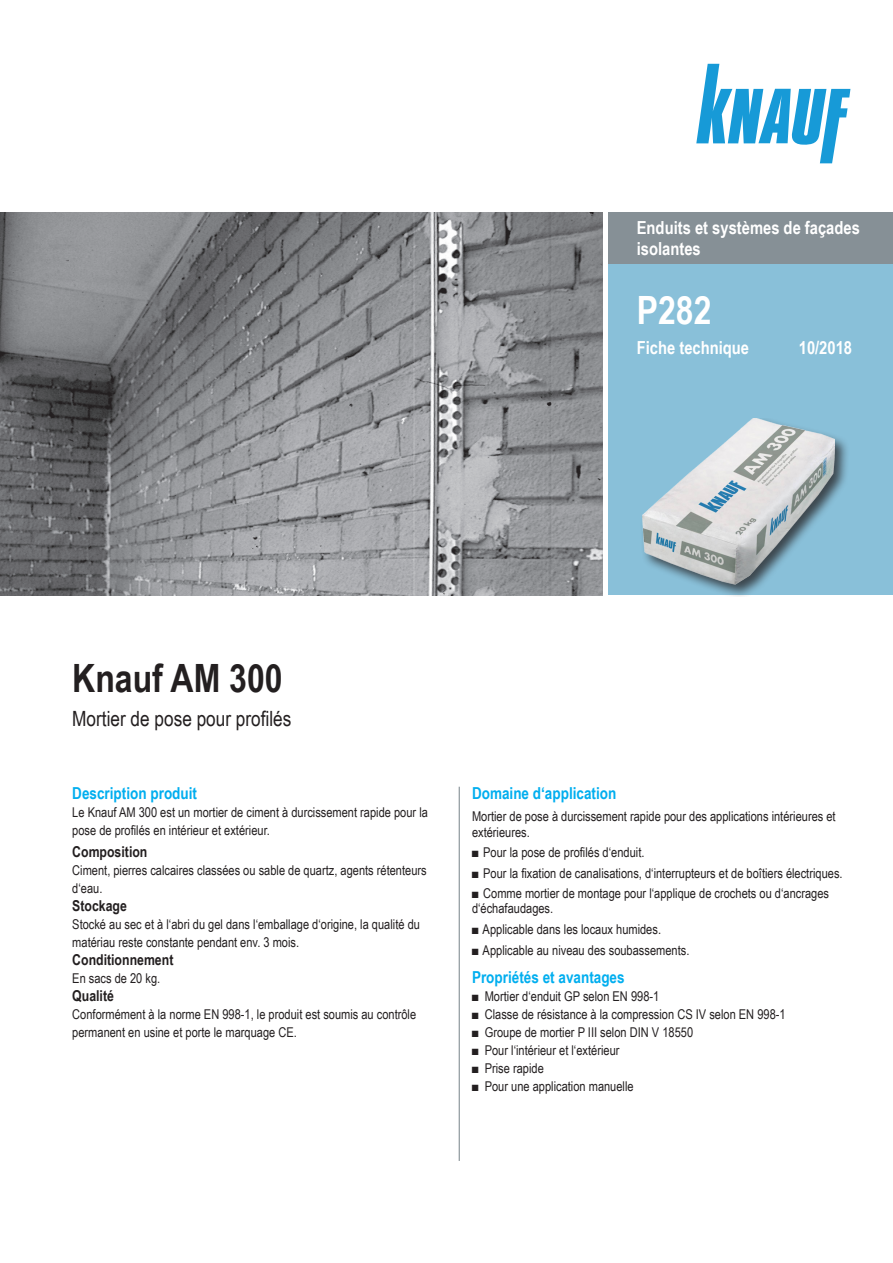
<style>
.page{position:relative;width:893px;height:1263px;background:#fff}
.page>*{position:absolute;margin:0;border:0;box-sizing:border-box;transform-origin:0 0}
.t1{font:700 39px "Arial Narrow";color:#231f20}
.t2{font:700 39px "Arial Narrow";color:#fff}
.t3{font:21px "Arial Narrow";color:#231f20}
.t4{font:700 18px/21.6px "Arial Narrow";color:#fff}
.Ue3_Beschreibung_11{font:700 16.5px "Arial Narrow";color:#00aeef}
.Aufz_Eigenschaften_1{font:700 16.5px "Arial Narrow";color:#00aeef}
.Text_TB{font:700 15px "Arial Narrow";color:#231f20}
.Text_TB-2{font:13.5px/18px "Arial Narrow";color:#231f20}
.Ue4_Beschreibung_10{font:13.5px/15px "Arial Narrow";color:#231f20}
.Ue3_Beschreibung_11-2{font:13.5px/16.2px "Arial Narrow";color:#231f20}
</style>
<div class="page">
<img style="left:0;top:213px;width:603px;height:382px">
<div style="left:608px;top:213px;width:285px;height:382px;background:#89c0d9"></div>
<div style="left:608px;top:213px;width:285px;height:51px;background:#869096"></div>
<svg style="left:696px;top:64px;width:154px;height:99px"></svg>
<hr style="left:459px;top:787px;width:1px;height:374px;background:#869096">
<div style="left:640px;top:419px;width:209px;height:177px;background:#231f20;opacity:.75"></div>
<img style="left:643px;top:419px;width:191px;height:166px">
<p class="t4" style="left:637px;top:216px;width:225px">Enduits et systèmes de façades isolantes</p>
<p class="t2" style="left:637px;top:281px;width:76px">P282</p>
<p class="t4" style="left:637px;top:336px;width:114px">Fiche technique</p>
<p class="t4" style="left:799px;top:336px;width:55px">10/2018</p>
<p class="t1" style="left:72px;top:649px;width:212px">Knauf AM 300</p>
<p class="t3" style="left:72px;top:703px;width:221px">Mortier de pose pour profilés</p>
<p class="Ue3_Beschreibung_11" style="left:72px;top:780px;width:126px">Description produit</p>
<p class="Text_TB-2" style="left:72px;top:802px;width:357px">Le Knauf AM 300 est un mortier de ciment à durcissement rapide pour la pose de profilés en intérieur et extérieur.</p>
<p class="Text_TB" style="left:72px;top:840px;width:77px">Composition</p>
<p class="Text_TB-2" style="left:72px;top:860px;width:356px">Ciment, pierres calcaires classées ou sable de quartz, agents rétenteurs d‘eau.</p>
<p class="Text_TB" style="left:72px;top:894px;width:56px">Stockage</p>
<p class="Text_TB-2" style="left:72px;top:914px;width:349px">Stocké au sec et à l‘abri du gel dans l‘emballage d‘origine, la qualité du matériau reste constante pendant env. 3 mois.</p>
<p class="Text_TB" style="left:72px;top:948px;width:103px">Conditionnement</p>
<p class="Text_TB-2" style="left:72px;top:968px;width:90px">En sacs de 20 kg.</p>
<p class="Text_TB" style="left:72px;top:984px;width:43px">Qualité</p>
<p class="Text_TB-2" style="left:72px;top:1004px;width:345px">Conformément à la norme EN 998-1, le produit est soumis au contrôle permanent en usine et porte le marquage CE.</p>
<p class="Ue3_Beschreibung_11" style="left:472px;top:780px;width:146px">Domaine d‘application</p>
<p class="Ue3_Beschreibung_11-2" style="left:472px;top:807px;width:365px">Mortier de pose à durcissement rapide pour des applications intérieures et extérieures.</p>
<p class="Ue4_Beschreibung_10" style="left:472px;top:845px;width:174px">■ Pour la pose de profilés d‘enduit.</p>
<p class="Ue4_Beschreibung_10" style="left:472px;top:865px;width:372px">■ Pour la fixation de canalisations, d‘interrupteurs et de boîtiers électriques.</p>
<p class="Ue4_Beschreibung_10" style="left:472px;top:886px;width:359px">■ Comme mortier de montage pour l‘applique de crochets ou d‘ancrages d‘échafaudages.</p>
<p class="Ue4_Beschreibung_10" style="left:472px;top:921px;width:191px">■ Applicable dans les locaux humides.</p>
<p class="Ue4_Beschreibung_10" style="left:472px;top:942px;width:219px">■ Applicable au niveau des soubassements.</p>
<p class="Aufz_Eigenschaften_1" style="left:472px;top:964px;width:154px">Propriétés et avantages</p>
<p class="Text_TB-2" style="left:472px;top:987px;width:189px">■ Mortier d‘enduit GP selon EN 998-1</p>
<p class="Text_TB-2" style="left:472px;top:1005px;width:315px">■ Classe de résistance à la compression CS IV selon EN 998-1</p>
<p class="Text_TB-2" style="left:472px;top:1023px;width:223px">■ Groupe de mortier P III selon DIN V 18550</p>
<p class="Text_TB-2" style="left:472px;top:1041px;width:149px">■ Pour l‘intérieur et l‘extérieur</p>
<p class="Text_TB-2" style="left:472px;top:1059px;width:73px">■ Prise rapide</p>
<p class="Text_TB-2" style="left:472px;top:1077px;width:163px">■ Pour une application manuelle</p>
</div>
